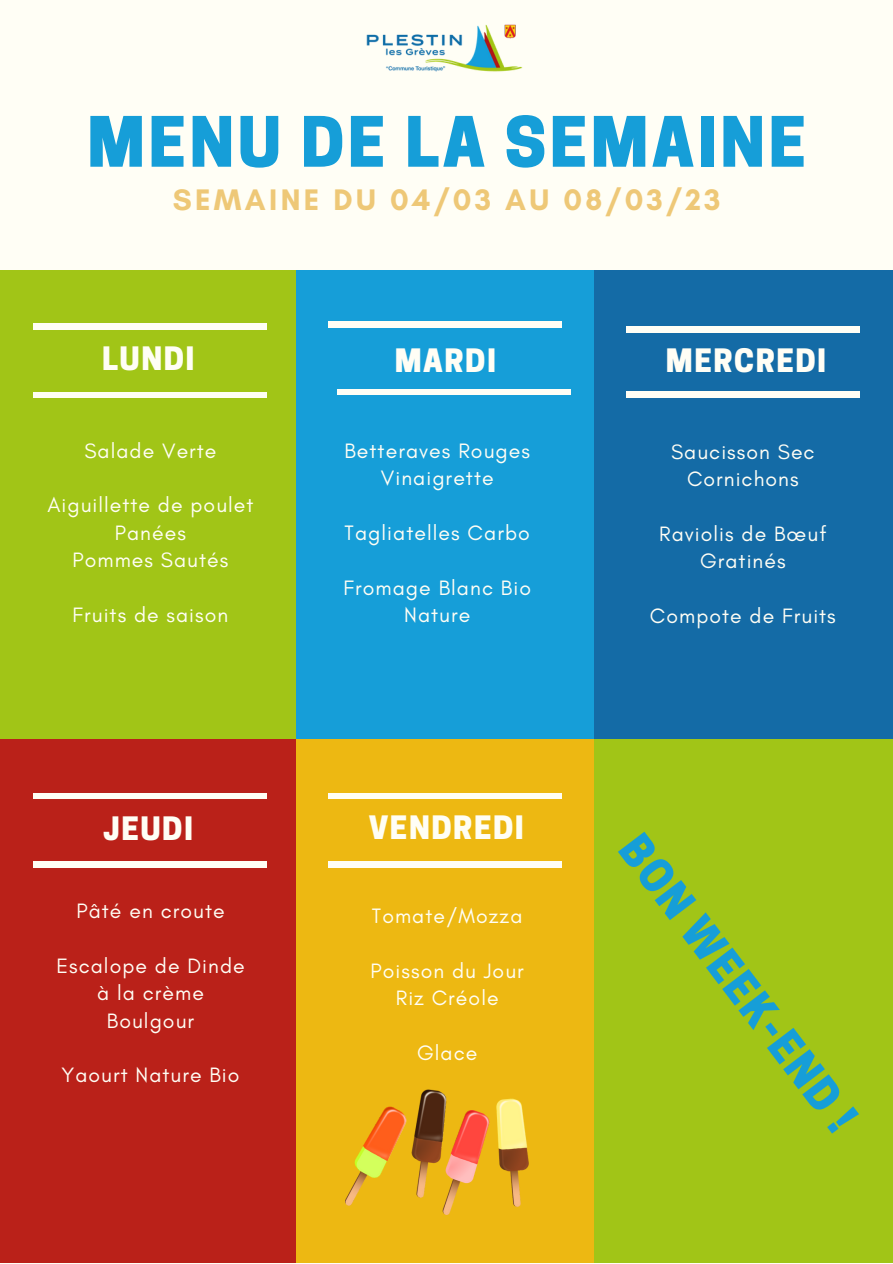
<style>
.page{position:relative;width:893px;height:1264px;background:#fff}
.page>*{position:absolute;margin:0;border:0;box-sizing:border-box;transform-origin:0 0}
.t1{font:800 65.1px "Cooper Hewitt";letter-spacing:.05em;color:#169ed8}
.t2{font:800 42.6px "Cooper Hewitt";color:#169ed8}
.t3{font:800 30.3px "Cooper Hewitt";letter-spacing:.05em;color:#fffef5}
.t4{font:700 30.3px "Glacial Indifference";letter-spacing:.11em;color:#eec877}
.t5{font:21.3px "Glacial Indifference";letter-spacing:.05em;color:#fffef5}
.t6{font:21.15px/27.3px "Glacial Indifference";letter-spacing:.05em;color:#fffef5;text-align:center}
</style>
<div class="page">
<div style="left:0;top:0;width:892px;height:1263px;background:#fffef5"></div>
<div style="left:0;top:270px;width:297px;height:469px;background:#a1c517"></div>
<div style="left:34px;top:324px;width:233px;height:5px;background:#fffef5"></div>
<div style="left:34px;top:392px;width:233px;height:6px;background:#fffef5"></div>
<div style="left:297px;top:270px;width:298px;height:469px;background:#169ed8"></div>
<div style="left:594px;top:271px;width:298px;height:469px;background:#146ba6"></div>
<div style="left:328px;top:321px;width:233px;height:6px;background:#fffef5"></div>
<div style="left:337px;top:389px;width:233px;height:6px;background:#fffef5"></div>
<div style="left:626px;top:326px;width:233px;height:6px;background:#fffef5"></div>
<div style="left:626px;top:392px;width:233px;height:5px;background:#fffef5"></div>
<div style="left:0;top:739px;width:296px;height:523px;background:#ba2119"></div>
<div style="left:34px;top:793px;width:233px;height:6px;background:#fffef5"></div>
<div style="left:34px;top:862px;width:233px;height:5px;background:#fffef5"></div>
<div style="left:296px;top:739px;width:299px;height:523px;background:#edb812"></div>
<div style="left:328px;top:793px;width:233px;height:6px;background:#fffef5"></div>
<div style="left:328px;top:862px;width:233px;height:5px;background:#fffef5"></div>
<img style="left:366px;top:24px;width:157px;height:48px">
<div style="left:594px;top:738px;width:298px;height:524px;background:#a1c517"></div>
<img style="left:345px;top:1089px;width:184px;height:125px">
<p class="t1" style="left:87px;top:118px;width:720px">MENU DE LA SEMAINE</p>
<p class="t4" style="left:173px;top:181px;width:549px">SEMAINE DU 04/03 AU 08/03/23</p>
<p class="t3" style="left:102px;top:348px;width:94px">LUNDI</p>
<p class="t6" style="left:84px;top:436px;width:134px">Salade Verte</p>
<p class="t6" style="left:47px;top:491px;width:208px">Aiguillette de poulet<br>Panées</p>
<p class="t6" style="left:72px;top:546px;width:157px">Pommes Sautés</p>
<p class="t6" style="left:73px;top:601px;width:157px">Fruits de saison</p>
<p class="t3" style="left:103px;top:817px;width:91px">JEUDI</p>
<p class="t6" style="left:76px;top:897px;width:150px">Pâté en croute</p>
<p class="t6" style="left:56px;top:951px;width:190px">Escalope de Dinde</p>
<p class="t6" style="left:97px;top:979px;width:108px">à la crème</p>
<p class="t6" style="left:107px;top:1006px;width:89px">Boulgour</p>
<p class="t6" style="left:61px;top:1061px;width:179px">Yaourt Nature Bio</p>
<p class="t3" style="left:395px;top:349px;width:103px">MARDI</p>
<p class="t3" style="left:665px;top:349px;width:162px">MERCREDI</p>
<p class="t5" style="left:344px;top:437px;width:187px">Betteraves Rouges</p>
<p class="t5" style="left:381px;top:465px;width:114px">Vinaigrette</p>
<p class="t5" style="left:344px;top:520px;width:187px">Tagliatelles Carbo</p>
<p class="t5" style="left:343px;top:574px;width:189px">Fromage Blanc Bio</p>
<p class="t5" style="left:404px;top:602px;width:68px">Nature</p>
<p class="t3" style="left:369px;top:816px;width:157px">VENDREDI</p>
<p class="t6" style="left:372px;top:901px;width:152px">Tomate/Mozza</p>
<p class="t6" style="left:370px;top:956px;width:155px">Poisson du Jour</p>
<p class="t6" style="left:396px;top:983px;width:104px">Riz Créole</p>
<p class="t6" style="left:417px;top:1038px;width:62px">Glace</p>
<p class="t6" style="left:671px;top:437px;width:145px">Saucisson Sec</p>
<p class="t6" style="left:687px;top:465px;width:113px">Cornichons</p>
<p class="t6" style="left:659px;top:519px;width:169px">Raviolis de Bœuf</p>
<p class="t6" style="left:700px;top:547px;width:87px">Gratinés</p>
<p class="t6" style="left:649px;top:601px;width:187px">Compote de Fruits</p>
<p class="t2" style="left:642px;top:830px;width:359px;rotate:53deg">BON WEEK-END !</p>
</div>
